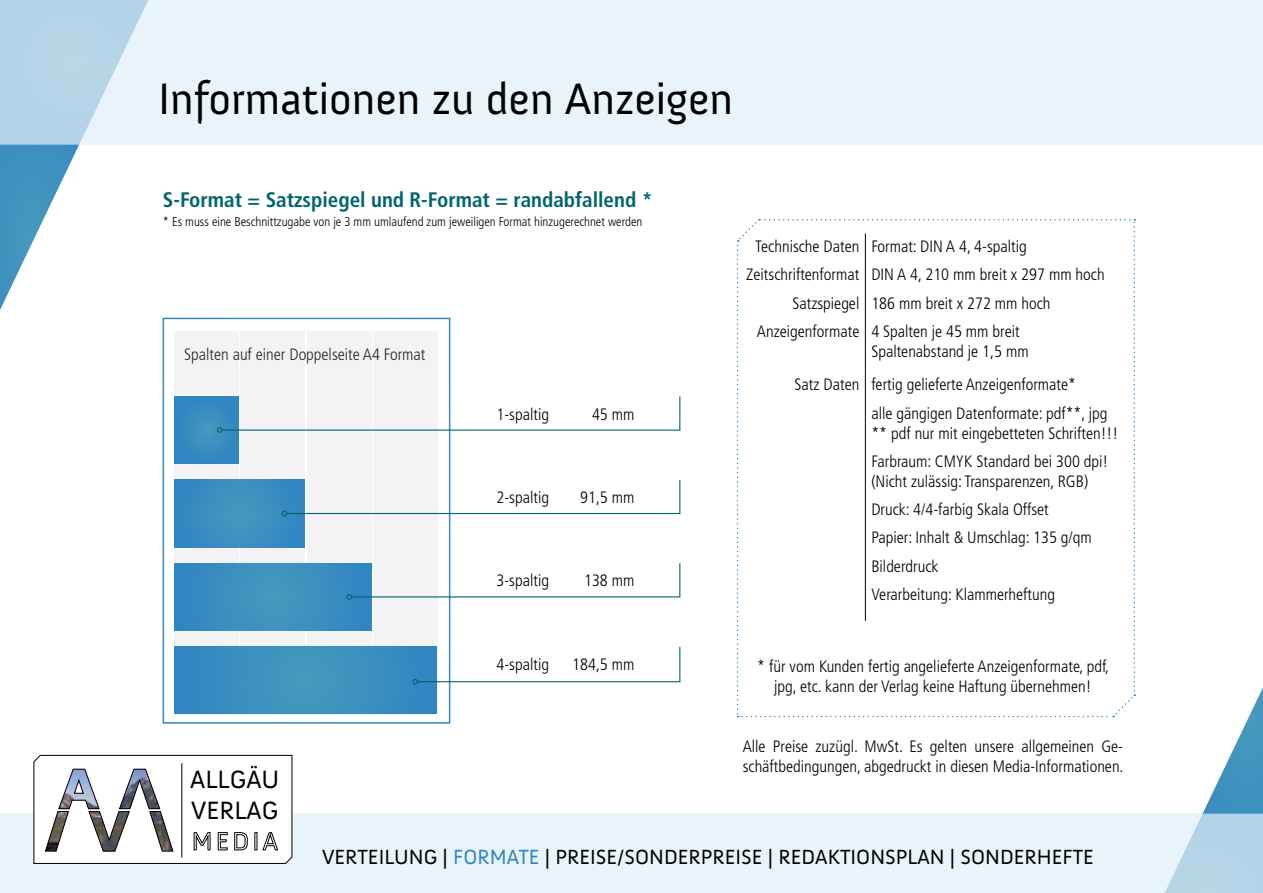
<style>
.page{position:relative;width:1263px;height:893px;background:#fff}
.page>*{position:absolute;margin:0;border:0;box-sizing:border-box;transform-origin:0 0}
.t1{font:45px "Anivers";color:#000}
.t2{font:25.65px/30.8px "Anivers";color:#000}
.t3{font:21px "Anivers";color:#000}
.t4{font:700 condensed 21px "Frutiger LT Std";color:#00656b}
.t5{font:300 condensed 16.5px/28.3px "Frutiger LT Std";color:#000}
.t6{font:300 condensed 12.75px "Frutiger LT Std";color:#000}
.s1{color:#3086c3}
</style>
<div class="page">
<div style="left:0;top:0;width:1263px;height:145px;background:#e9f3fa"></div>
<div style="left:0;top:813px;width:1263px;height:80px;background:#e9f3fa"></div>
<svg style="left:0;top:0;width:148px;height:310px"></svg>
<svg style="left:33px;top:754px;width:260px;height:110px"></svg>
<hr style="left:181px;top:763px;width:1px;height:95px;background:#000">
<svg style="left:737px;top:219px;width:526px;height:674px"></svg>
<div style="left:163px;top:318px;width:287px;height:406px;border:2px solid #fff"></div>
<div style="left:373px;top:331px;width:64px;height:380px;background:#f4f3f3"></div>
<div style="left:307px;top:331px;width:64px;height:380px;background:#f4f3f3"></div>
<div style="left:241px;top:331px;width:64px;height:380px;background:#f4f3f3"></div>
<div style="left:175px;top:331px;width:64px;height:380px;background:#f4f3f3"></div>
<div style="left:174px;top:647px;width:263px;height:67px;background:#3c8fbf"></div>
<div style="left:174px;top:563px;width:197px;height:67px;background:#3b8ebf"></div>
<div style="left:174px;top:480px;width:131px;height:67px;background:#3a8dbf"></div>
<div style="left:174px;top:396px;width:65px;height:68px;background:#3589c0"></div>
<hr style="left:222px;top:429px;width:458px;height:2px;background:#00656b">
<svg style="left:217px;top:427px;width:5px;height:6px"></svg>
<hr style="left:287px;top:513px;width:393px;height:1px;background:#00656b">
<svg style="left:282px;top:511px;width:5px;height:5px"></svg>
<hr style="left:352px;top:596px;width:328px;height:1px;background:#00656b">
<svg style="left:347px;top:594px;width:5px;height:6px"></svg>
<hr style="left:418px;top:681px;width:262px;height:1px;background:#00656b">
<svg style="left:412px;top:679px;width:6px;height:5px"></svg>
<hr style="left:679px;top:396px;width:1px;height:34px;background:#00656b">
<hr style="left:679px;top:480px;width:1px;height:33px;background:#00656b">
<hr style="left:679px;top:563px;width:1px;height:34px;background:#00656b">
<hr style="left:679px;top:647px;width:1px;height:35px;background:#00656b">
<hr style="left:865px;top:234px;width:1px;height:138px;background:#000">
<hr style="left:865px;top:372px;width:1px;height:249px;background:#000">
<h1 class="t1" style="left:158px;top:74px;width:577px">Informationen zu den Anzeigen</h1>
<p class="t4" style="left:163px;top:187px;width:491px">S-Format = Satzspiegel und R-Format = randabfallend *</p>
<p class="t6" style="left:163px;top:214px;width:481px">* Es muss eine Beschnittzugabe von je 3 mm umlaufend zum jeweiligen Format hinzugerechnet werden</p>
<p class="t5" style="left:184px;top:341px;width:243px">Spalten auf einer Doppelseite A4 Format</p>
<h2 class="t2" style="left:190px;top:765px;width:91px">Allgäu<br>Verlag</h2>
<p class="t5" style="left:496px;top:400px;width:54px">1-spaltig</p>
<p class="t5" style="left:592px;top:400px;width:44px">45 mm</p>
<p class="t5" style="left:496px;top:483px;width:54px">2-spaltig</p>
<p class="t5" style="left:580px;top:483px;width:56px">91,5 mm</p>
<p class="t5" style="left:496px;top:567px;width:54px">3-spaltig</p>
<p class="t5" style="left:584px;top:567px;width:52px">138 mm</p>
<p class="t5" style="left:496px;top:650px;width:54px">4-spaltig</p>
<p class="t5" style="left:572px;top:650px;width:64px">184,5 mm</p>
<p class="t5" style="left:746px;top:232px;width:115px;text-align:right">Technische Daten<br>Zeitschriftenformat<br>Satzspiegel<br>Anzeigenformate</p>
<p class="t5" style="left:871px;top:232px;width:235px">Format: DIN A 4, 4-spaltig<br>DIN A 4, 210 mm breit x 297 mm hoch<br>186 mm breit x 272 mm hoch<br>4 Spalten je 45 mm breit</p>
<p class="t5" style="left:795px;top:334px;width:283px;line-height:33.8px;text-indent:77px">Spaltenabstand je 1,5 mm<br>Satz Daten fertig gelieferte Anzeigenformate*</p>
<p class="t5" style="left:871px;top:403px;width:248px;line-height:19.8px">alle gängigen Datenformate: pdf**, jpg ** pdf nur mit eingebetteten Schriften!!!</p>
<p class="t5" style="left:871px;top:451px;width:238px;line-height:19.8px">Farbraum: CMYK Standard bei 300 dpi! (Nicht zulässig: Transparenzen, RGB)</p>
<p class="t5" style="left:871px;top:495px;width:222px">Druck: 4/4-farbig Skala Offset<br>Papier: Inhalt &amp; Umschlag: 135 g/qm<br>Bilderdruck<br>Verarbeitung: Klammerheftung</p>
<p class="t5" style="left:757px;top:656px;width:353px;line-height:19.8px;text-align:center">* für vom Kunden fertig angelieferte Anzeigenformate, pdf, jpg, etc. kann der Verlag keine Haftung übernehmen!</p>
<p class="t5" style="left:743px;top:737px;width:382px;line-height:19.8px">Alle Preise zuzügl. MwSt. Es gelten unsere allgemeinen Ge&shy;schäftbedingungen, abgedruckt in diesen Media-Informationen.</p>
<p class="t3" style="left:322px;top:845px;width:770px">VERTEILU NG | <span class="s1">FORMATE</span> | PREISE/SONDERPREISE | REDAKTIONSPLAN | SONDERHEFTE</p>
</div>
